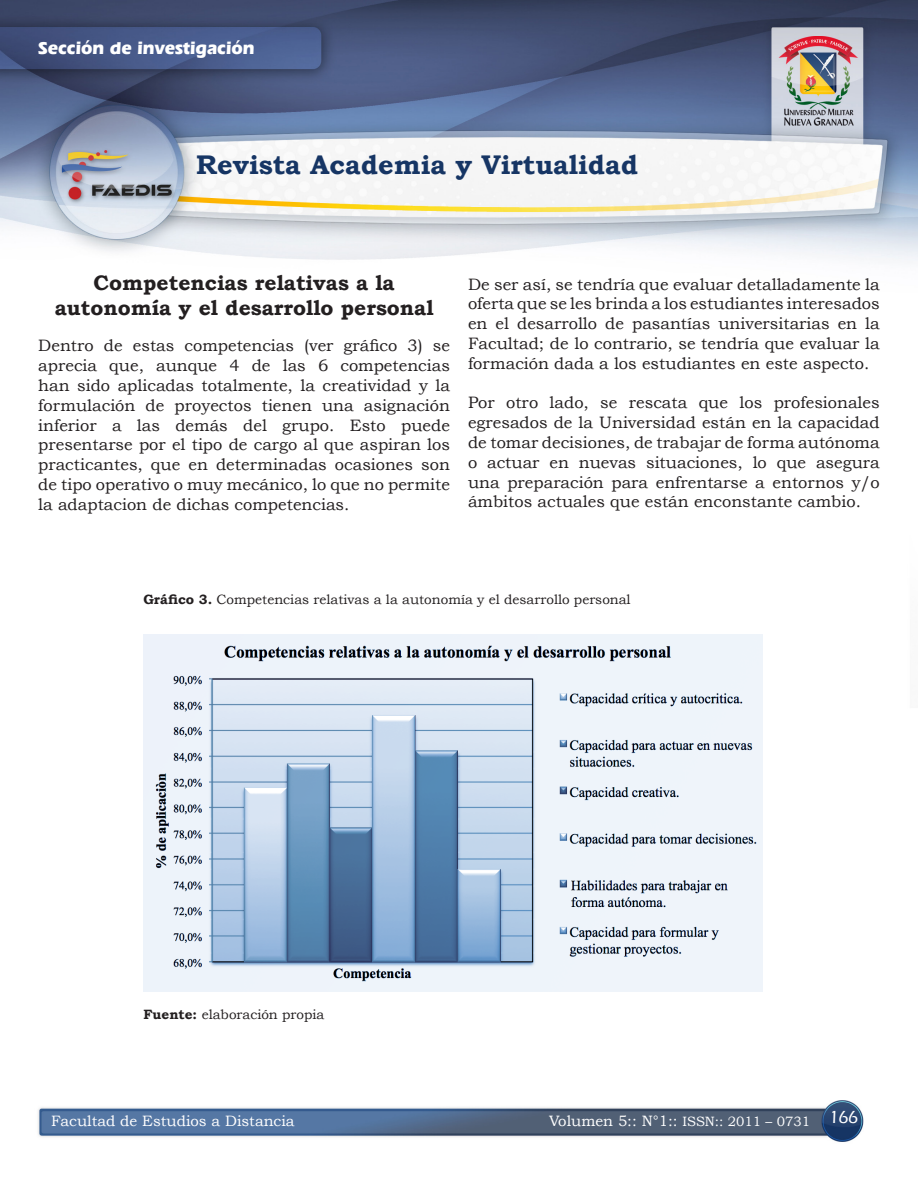
<style>
.page{position:relative;width:918px;height:1188px;background:#fff}
.page>*{position:absolute;margin:0;border:0;box-sizing:border-box;transform-origin:0 0}
.t1{font:700 27px "Bookman Old Style";color:#163564}
.Sub_titulos{font:700 21px/25.2px "Bookman Old Style";color:#231f20;text-align:center}
.t2{font:700 18px "Eras IT Cby BT";color:#fff}
.t3{font:500 18px "Eras ITC";color:#fff}
.Contenidos_Español{font:16.5px/19.8px "Bookman Old Style";color:#231f20;text-align:justify}
.t4{font:15px "Bookman Old Style";color:#fff}
.Pie_de_pag_Nº{font:13.5px "Bookman Old Style";color:#231f20}
.s1{font-weight:700}
.s2{font-size:13.5px}
</style>
<div class="page">
<img style="left:0;top:0;width:918px;height:1142px">
<img style="left:143px;top:635px;width:619px;height:356px">
<p class="t2" style="left:38px;top:37px;width:218px">Sección de investigación</p>
<h1 class="t1" style="left:196px;top:149px;width:443px">Revista Academia y Virtualidad</h1>
<p class="Sub_titulos" style="left:55px;top:270px;width:380px">Competencias relativas a la autonomía y el desarrollo personal</p>
<p class="Contenidos_Español" style="left:38px;top:336px;width:413px">Dentro de estas competencias (ver gráfico 3) se aprecia que, aunque 4 de las 6 competencias han sido aplicadas totalmente, la creatividad y la formulación de proyectos tienen una asignación inferior a las demás del grupo. Esto puede presentarse por el tipo de cargo al que aspiran los practicantes, que en determinadas ocasiones son de tipo operativo o muy mecánico, lo que no permite la adaptacion de dichas competencias.</p>
<p class="Contenidos_Español" style="left:468px;top:274px;width:413px">De ser así, se tendría que evaluar detalladamente la oferta que se les brinda a los estudiantes interesados en el desarrollo de pasantías universitarias en la Facultad; de lo contrario, se tendría que evaluar la formación dada a los estudiantes en este aspecto.</p>
<p class="Contenidos_Español" style="left:468px;top:393px;width:413px">Por otro lado, se rescata que los profesionales egresados de la Universidad están en la capacidad de tomar decisiones, de trabajar de forma autónoma o actuar en nuevas situaciones, lo que asegura una preparación para enfrentarse a entornos y/o ámbitos actuales que están enconstante cambio.</p>
<p class="Pie_de_pag_Nº" style="left:143px;top:591px;width:489px"><span class="s1">Gráfico 3.</span> Competencias relativas a la autonomía y el desarrollo personal</p>
<p class="Pie_de_pag_Nº" style="left:143px;top:1007px;width:183px"><span class="s1">Fuente:</span> elaboración propia</p>
<p class="t4" style="left:51px;top:1113px;width:245px">Facultad de Estudios a Distancia</p>
<p class="t4" style="left:549px;top:1113px;width:263px">Volumen 5:: N°1:: <span class="s2">ISSN:: 2011 – 0731</span></p>
<p class="t3" style="left:829px;top:1107px;width:31px">166</p>
</div>
